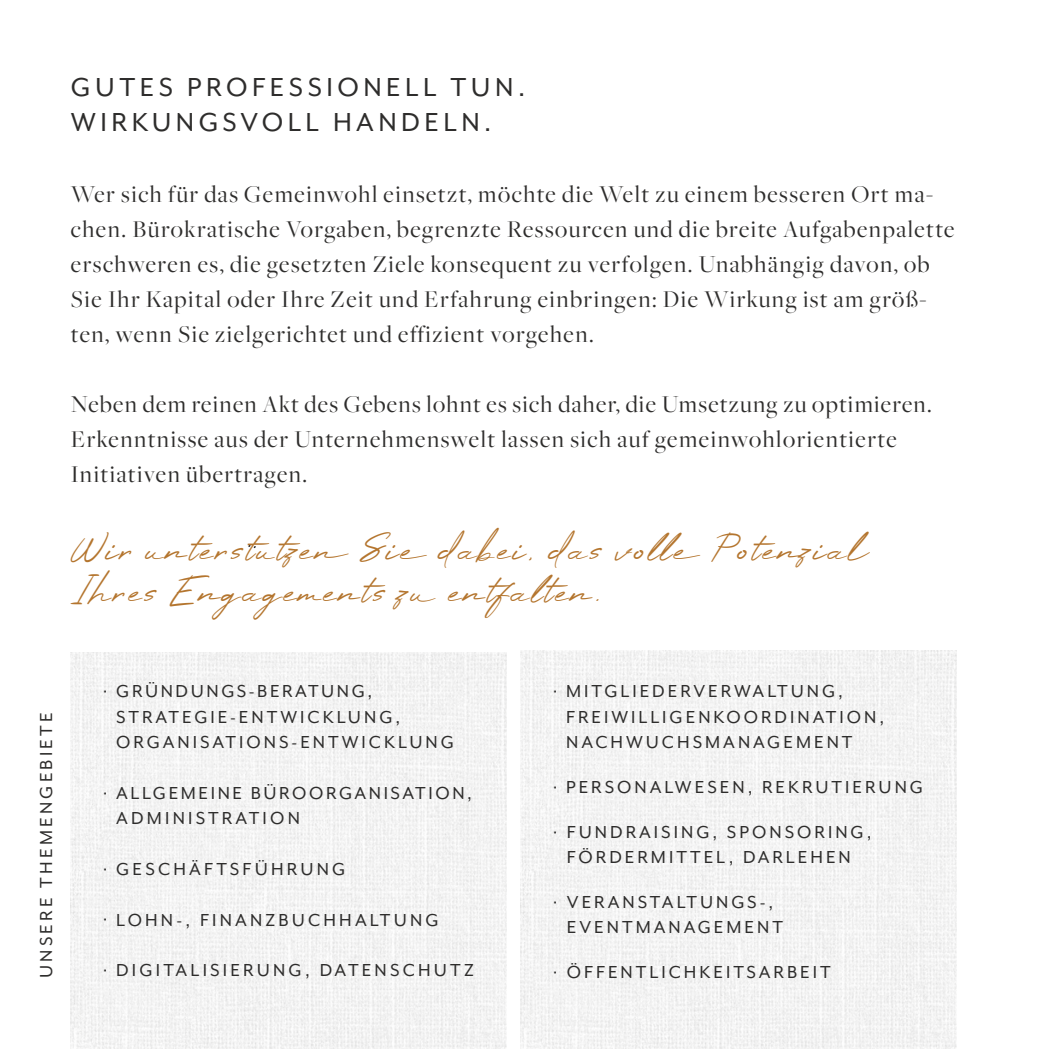
<style>
.page{position:relative;width:1049px;height:1049px;background:#fff}
.page>*{position:absolute;margin:0;border:0;box-sizing:border-box;transform-origin:0 0}
.t1{font:35px/42px "High Summit";letter-spacing:.06em;color:#b4752e}
.t2{font:30px/35px "Mr Eaves Mod OT";letter-spacing:.15em;color:#2e2d2c}
.t3{font:25px/35px "Freight Big";letter-spacing:.06em;color:#2e2d2c}
.t4{font:20px/25.5px "Mr Eaves Mod OT";letter-spacing:.15em;color:#2e2d2c}
.t5{font:20px/25.5px "Mr Eaves Mod OT";letter-spacing:.13em;color:#2e2d2c}
</style>
<div class="page">
<div style="left:71px;top:652px;width:436px;height:397px;background:#f3f3f3"></div>
<div style="left:521px;top:651px;width:436px;height:398px;background:#f3f3f3"></div>
<p class="t2" style="left:71px;top:69px;width:456px">GUTES PROFESSIONELL TUN.<br>WIRKUNGSVOLL HANDELN.</p>
<p class="t3" style="left:71px;top:177px;width:885px">Wer sich für das Gemeinwohl einsetzt, möchte die Welt zu einem besseren Ort ma&shy;chen. Bürokratische Vorgaben, begrenzte Ressourcen und die breite Aufgabenpalette erschweren es, die gesetzten Ziele konsequent zu verfolgen. Unabhängig davon, ob Sie Ihr Kapital oder Ihre Zeit und Erfahrung einbringen: Die Wirkung ist am größ&shy;ten, wenn Sie zielgerichtet und effizient vorgehen.</p>
<p class="t3" style="left:71px;top:387px;width:862px">Neben dem reinen Akt des Gebens lohnt es sich daher, die Umsetzung zu optimieren.<br>Erkenntnisse aus der Unternehmenswelt lassen sich auf gemeinwohlorientierte<br>Initiativen übertragen.</p>
<h1 class="t1" style="left:71px;top:526px;width:799px">Wir unterstutze﬒ Siffl dabei, das vollffl Potenzia﬐<br>Ihres Engagements zﬓ entfalten.</h1>
<p class="t4" style="left:33px;top:978px;width:267px;rotate:-90deg">UNSERE THEMENGEBIETE</p>
<p class="t4" style="left:116px;top:678px;width:339px;text-indent:-13px">· GRÜNDUNGS-BERATUNG,<br>STRATEGIE-ENTWICKLUNG,<br>ORGANISATIONS-ENTWICKLUNG</p>
<p class="t5" style="left:116px;top:780px;width:357px;text-indent:-13px">· ALLGEMEINE BÜROORGANISATION,<br>ADMINISTRATION</p>
<p class="t4" style="left:103px;top:856px;width:244px">· GESCHÄFTSFÜHRUNG</p>
<p class="t4" style="left:103px;top:907px;width:337px">· LOHN-, FINANZBUCHHALTUNG</p>
<p class="t4" style="left:103px;top:957px;width:373px">· DIGITALISIERUNG, DATENSCHUTZ</p>
<p class="t4" style="left:566px;top:678px;width:319px;text-indent:-13px">· MITGLIEDERVERWALTUNG,<br>FREIWILLIGENKOORDINATION,<br>NACHWUCHSMANAGEMENT</p>
<p class="t4" style="left:553px;top:774px;width:372px">· PERSONALWESEN, REKRUTIERUNG</p>
<p class="t4" style="left:553px;top:819px;width:320px;text-align:center">· FUNDRAISING, SPONSORING,<br>FÖRDERMITTEL, DARLEHEN</p>
<p class="t4" style="left:567px;top:889px;width:218px;text-indent:-14px">· VERANSTALTUNGS-,<br>EVENTMANAGEMENT</p>
<p class="t4" style="left:553px;top:959px;width:279px">· ÖFFENTLICHKEITSARBEIT</p>
</div>
